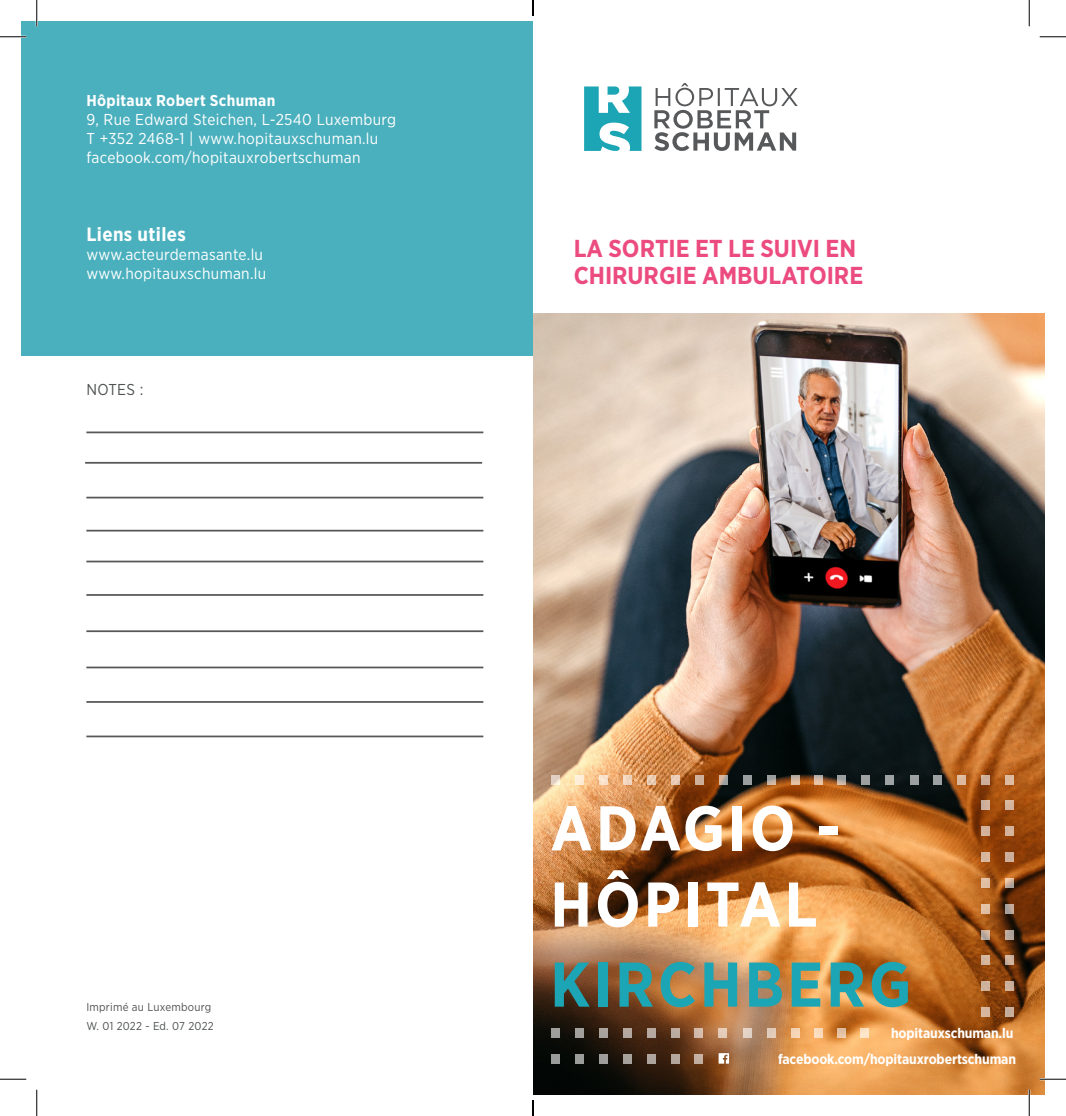
<style>
.page{position:relative;width:1066px;height:1116px;background:#fff}
.page>*{position:absolute;margin:0;border:0;box-sizing:border-box;transform-origin:0 0}
._00_Headline_Flyer{font:700 63px "Gotham Narrow";letter-spacing:.05em;color:#fff}
._00_Headline_Flyer-2{font:700 63px "Gotham Narrow";letter-spacing:.05em;color:#1ca6b5}
._01_H1_Pantone205{font:700 24.5px "Gotham Narrow";color:#ec4b80}
._02_body_white{font:700 19.25px "Gotham Narrow";letter-spacing:.02em;color:#fff}
._02_body_white-2{font:15.75px "Gotham Narrow";letter-spacing:.02em;color:#fff}
._02_body_white-3{font:700 15.75px "Gotham Narrow";letter-spacing:.02em;color:#fff}
._02_body_white-4{font:15.75px "Gotham Narrow";letter-spacing:.02em;color:#4f5252}
._03_body{font:700 14px "Gotham Narrow";letter-spacing:-.01em;color:#fff}
.t1{font:11.38px "Gotham Narrow";letter-spacing:.02em;color:#4f5252}
</style>
<div class="page">
<div style="left:22px;top:22px;width:511px;height:334px;background:#4bb0be"></div>
<svg style="left:584px;top:86px;width:57px;height:65px"></svg>
<svg style="left:654px;top:83px;width:143px;height:68px"></svg>
<img style="left:533px;top:314px;width:511px;height:779px">
<svg style="left:718px;top:1052px;width:11px;height:11px"></svg>
<hr style="left:86px;top:431px;width:397px;height:2px;background:#575756">
<hr style="left:85px;top:462px;width:397px;height:1px;background:#575756">
<hr style="left:86px;top:496px;width:397px;height:2px;background:#575756">
<hr style="left:86px;top:529px;width:397px;height:2px;background:#575756">
<hr style="left:86px;top:560px;width:397px;height:2px;background:#575756">
<hr style="left:86px;top:594px;width:397px;height:1px;background:#575756">
<hr style="left:86px;top:630px;width:397px;height:2px;background:#575756">
<hr style="left:86px;top:666px;width:397px;height:2px;background:#575756">
<hr style="left:86px;top:701px;width:397px;height:1px;background:#575756">
<hr style="left:86px;top:735px;width:397px;height:2px;background:#575756">
<div style="left:551px;top:1028px;width:8px;height:9px;background:#9e9e9c"></div>
<div style="left:551px;top:1054px;width:8px;height:9px;background:#9a9c9b"></div>
<svg style="left:551px;top:774px;width:8px;height:10px"></svg>
<div style="left:575px;top:1028px;width:8px;height:9px;background:#a3a09c"></div>
<div style="left:575px;top:1054px;width:8px;height:9px;background:#9b9d9b"></div>
<div style="left:575px;top:774px;width:8px;height:10px;background:#fdefda"></div>
<div style="left:599px;top:1028px;width:8px;height:9px;background:#aaa39d"></div>
<div style="left:599px;top:1054px;width:8px;height:9px;background:#9f9f9c"></div>
<div style="left:599px;top:774px;width:8px;height:10px;background:#fbe3cd"></div>
<div style="left:623px;top:1028px;width:8px;height:9px;background:#b4a79f"></div>
<div style="left:623px;top:1054px;width:8px;height:9px;background:#a7a29d"></div>
<svg style="left:623px;top:774px;width:8px;height:10px"></svg>
<div style="left:647px;top:1028px;width:8px;height:9px;background:#b7a9a0"></div>
<div style="left:647px;top:1054px;width:8px;height:9px;background:#afa59e"></div>
<svg style="left:647px;top:774px;width:8px;height:10px"></svg>
<div style="left:671px;top:1028px;width:8px;height:9px;background:#bdaca1"></div>
<div style="left:671px;top:1054px;width:8px;height:9px;background:#b3a79e"></div>
<svg style="left:671px;top:774px;width:8px;height:10px"></svg>
<div style="left:694px;top:1028px;width:9px;height:9px;background:#d4bbab"></div>
<div style="left:694px;top:1054px;width:9px;height:9px;background:#c4b0a1"></div>
<div style="left:695px;top:774px;width:8px;height:10px;background:#cfb09b"></div>
<div style="left:718px;top:1028px;width:9px;height:9px;background:#e5ccba"></div>
<svg style="left:719px;top:774px;width:8px;height:10px"></svg>
<div style="left:718px;top:901px;width:9px;height:10px;background:#fde4c9"></div>
<div style="left:743px;top:1028px;width:8px;height:9px;background:#e4d3c6"></div>
<div style="left:743px;top:774px;width:8px;height:10px;background:#9b9e9f"></div>
<div style="left:767px;top:1028px;width:8px;height:9px;background:#dfcbba"></div>
<svg style="left:767px;top:774px;width:8px;height:10px"></svg>
<div style="left:791px;top:1028px;width:8px;height:9px;background:#f4d5b5"></div>
<svg style="left:791px;top:774px;width:8px;height:10px"></svg>
<div style="left:814px;top:1028px;width:8px;height:9px;background:#fbdcbe"></div>
<svg style="left:814px;top:774px;width:8px;height:10px"></svg>
<div style="left:837px;top:1028px;width:9px;height:9px;background:#e2c1a3"></div>
<div style="left:860px;top:1028px;width:8px;height:9px;background:#fee4c7"></div>
<svg style="left:837px;top:774px;width:9px;height:10px"></svg>
<div style="left:861px;top:774px;width:8px;height:10px;background:#9da1a2"></div>
<div style="left:885px;top:774px;width:9px;height:10px;background:#9fa3a3"></div>
<div style="left:910px;top:774px;width:8px;height:10px;background:#9c9fa0"></div>
<div style="left:933px;top:774px;width:9px;height:10px;background:#9da0a1"></div>
<div style="left:957px;top:774px;width:9px;height:10px;background:#ddbba0"></div>
<div style="left:981px;top:774px;width:9px;height:10px;background:#cdaf9b"></div>
<div style="left:1005px;top:774px;width:9px;height:10px;background:#ddba9f"></div>
<svg style="left:1005px;top:903px;width:9px;height:10px"></svg>
<div style="left:981px;top:903px;width:9px;height:10px;background:#e3c2a5"></div>
<div style="left:1005px;top:981px;width:9px;height:9px;background:#caaf9c"></div>
<div style="left:981px;top:981px;width:9px;height:9px;background:#ceb29d"></div>
<svg style="left:1005px;top:878px;width:9px;height:9px"></svg>
<div style="left:981px;top:878px;width:9px;height:9px;background:#e0bfa3"></div>
<svg style="left:1005px;top:955px;width:9px;height:10px"></svg>
<div style="left:981px;top:955px;width:9px;height:10px;background:#d5b69e"></div>
<svg style="left:1005px;top:929px;width:9px;height:10px"></svg>
<svg style="left:981px;top:929px;width:9px;height:10px"></svg>
<div style="left:1005px;top:1007px;width:9px;height:9px;background:#c6ad9c"></div>
<div style="left:981px;top:1007px;width:9px;height:9px;background:#d7b79e"></div>
<div style="left:1005px;top:800px;width:9px;height:10px;background:#d6b49d"></div>
<div style="left:981px;top:800px;width:9px;height:10px;background:#cdaf9b"></div>
<div style="left:1005px;top:826px;width:9px;height:9px;background:#d5b49c"></div>
<div style="left:981px;top:826px;width:9px;height:9px;background:#d3b29b"></div>
<div style="left:1005px;top:852px;width:9px;height:9px;background:#ccae9b"></div>
<div style="left:981px;top:852px;width:9px;height:9px;background:#d8b79d"></div>
<hr style="left:0;top:36px;width:26px;height:2px;background:#fff">
<hr style="left:1039px;top:1077px;width:27px;height:3px;background:#fff">
<hr style="left:36px;top:0;width:2px;height:26px;background:#fff">
<hr style="left:1028px;top:1089px;width:2px;height:26px;background:#fff">
<svg style="left:0;top:36px;width:26px;height:1px"></svg>
<svg style="left:1039px;top:36px;width:27px;height:1px"></svg>
<svg style="left:0;top:1078px;width:26px;height:1px"></svg>
<svg style="left:1039px;top:1078px;width:27px;height:1px"></svg>
<svg style="left:36px;top:0;width:1px;height:26px"></svg>
<svg style="left:36px;top:1089px;width:1px;height:26px"></svg>
<svg style="left:1029px;top:0;width:1px;height:26px"></svg>
<svg style="left:1029px;top:1089px;width:1px;height:26px"></svg>
<svg style="left:532px;top:0;width:2px;height:16px"></svg>
<svg style="left:532px;top:1100px;width:2px;height:15px"></svg>
<p class="_02_body_white-3" style="left:86px;top:90px;width:190px">Hôpitaux Robert Schuman</p>
<p class="_02_body_white-2" style="left:86px;top:110px;width:311px">9, Rue Edward Steichen, L-2540 Luxemburg</p>
<p class="_02_body_white-2" style="left:86px;top:129px;width:293px">T +352 2468-1 | www.hopitauxschuman.lu</p>
<p class="_02_body_white-2" style="left:86px;top:148px;width:276px">facebook.com/hopitauxrobertschuman</p>
<p class="_02_body_white" style="left:86px;top:221px;width:101px">Liens utiles</p>
<p class="_02_body_white-2" style="left:86px;top:244px;width:178px">www.acteurdemasante.lu</p>
<p class="_02_body_white-2" style="left:86px;top:264px;width:181px">www.hopitauxschuman.lu</p>
<p class="_02_body_white-4" style="left:86px;top:379px;width:59px">NOTES :</p>
<p class="_01_H1_Pantone205" style="left:573px;top:233px;width:284px">LA SORTIE ET LE SUIVI EN</p>
<p class="_01_H1_Pantone205" style="left:573px;top:259px;width:291px">CHIRURGIE AMBULATOIRE</p>
<p class="t1" style="left:86px;top:999px;width:126px">Imprimé au Luxembourg</p>
<p class="t1" style="left:86px;top:1019px;width:129px">W. 01 2022 - Ed. 07 2022</p>
<p class="_00_Headline_Flyer" style="left:550px;top:787px;width:291px">ADAGIO -</p>
<p class="_00_Headline_Flyer" style="left:550px;top:863px;width:269px">HÔPITAL</p>
<p class="_00_Headline_Flyer-2" style="left:550px;top:943px;width:362px">KIRCHBERG</p>
<p class="_03_body" style="left:891px;top:1024px;width:124px">hopitauxschuman.lu</p>
<p class="_03_body" style="left:778px;top:1050px;width:239px">facebook.com/hopitauxrobertschuman</p>
</div>
